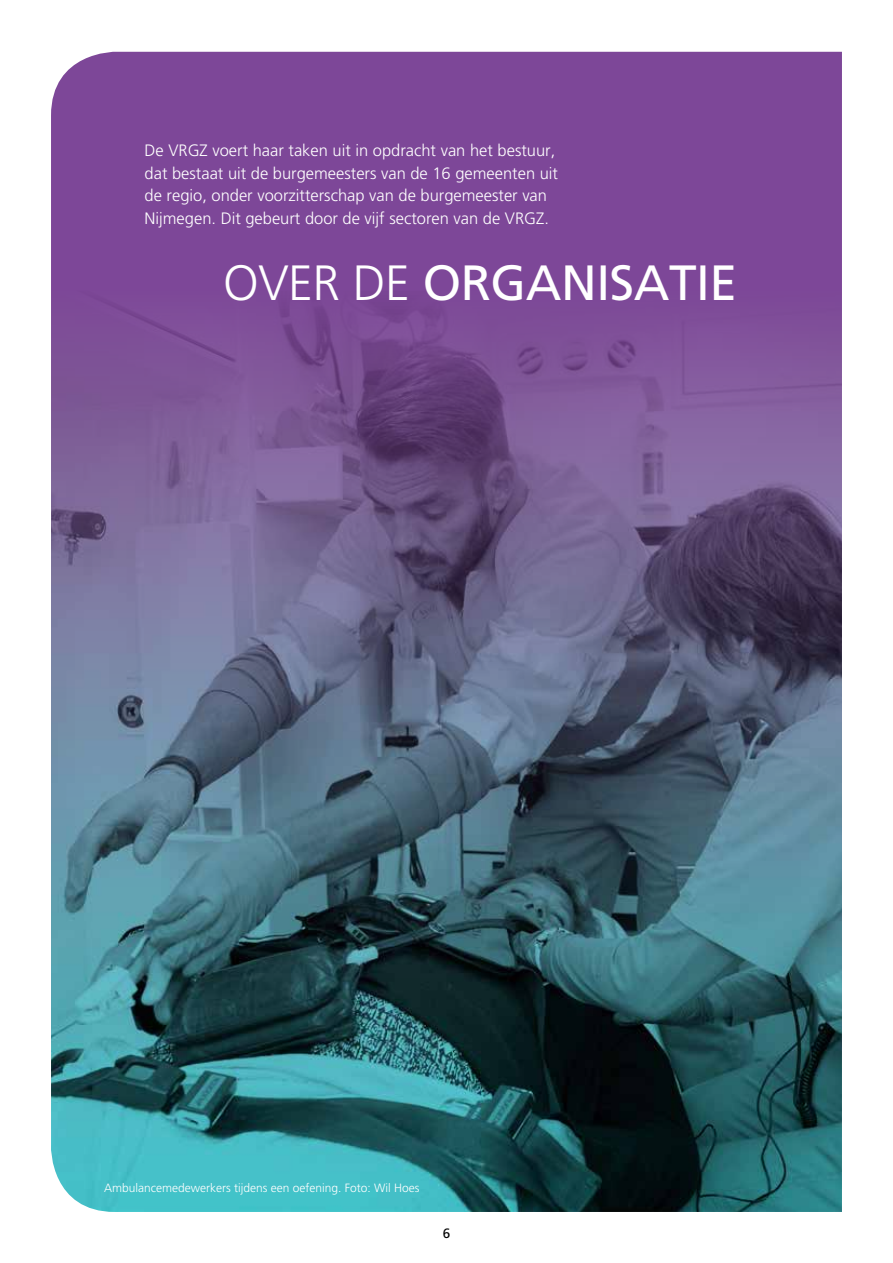
<style>
.page{position:relative;width:893px;height:1263px;background:#fff}
.page>*{position:absolute;margin:0;border:0;box-sizing:border-box;transform-origin:0 0}
.t1{font:49.5px "R Frutiger Roman";letter-spacing:-.01em;color:#fff}
.t2{font:300 16.5px/22.5px "L Frutiger";color:#fff}
.t3{font:13.5px "R Frutiger Roman";color:#000}
.t4{font:300 12px "L Frutiger";color:#fff}
.s1{font-family:"L Frutiger";font-weight:300}
</style>
<div class="page">
<div style="left:51px;top:52px;width:791px;height:239px;background:#7d4798"></div>
<img style="left:51px;top:291px;width:791px;height:921px">
<p class="t2" style="left:145px;top:139px;width:415px">De VRGZ voert haar taken uit in opdracht van het bestuur, dat bestaat uit de burgemeesters van de 16 gemeenten uit de regio, onder voorzitterschap van de burgemeester van Nijmegen. Dit gebeurt door de vijf sectoren van de VRGZ.</p>
<h1 class="t1" style="left:223px;top:254px;width:515px"><span class="s1">OVER DE</span> ORGANISATIE</h1>
<p class="t4" style="left:104px;top:1181px;width:317px">Ambulancemedewerkers tijdens een oefening. Foto: Wil Hoes</p>
<p class="t3" style="left:443px;top:1226px;width:9px">6</p>
</div>
